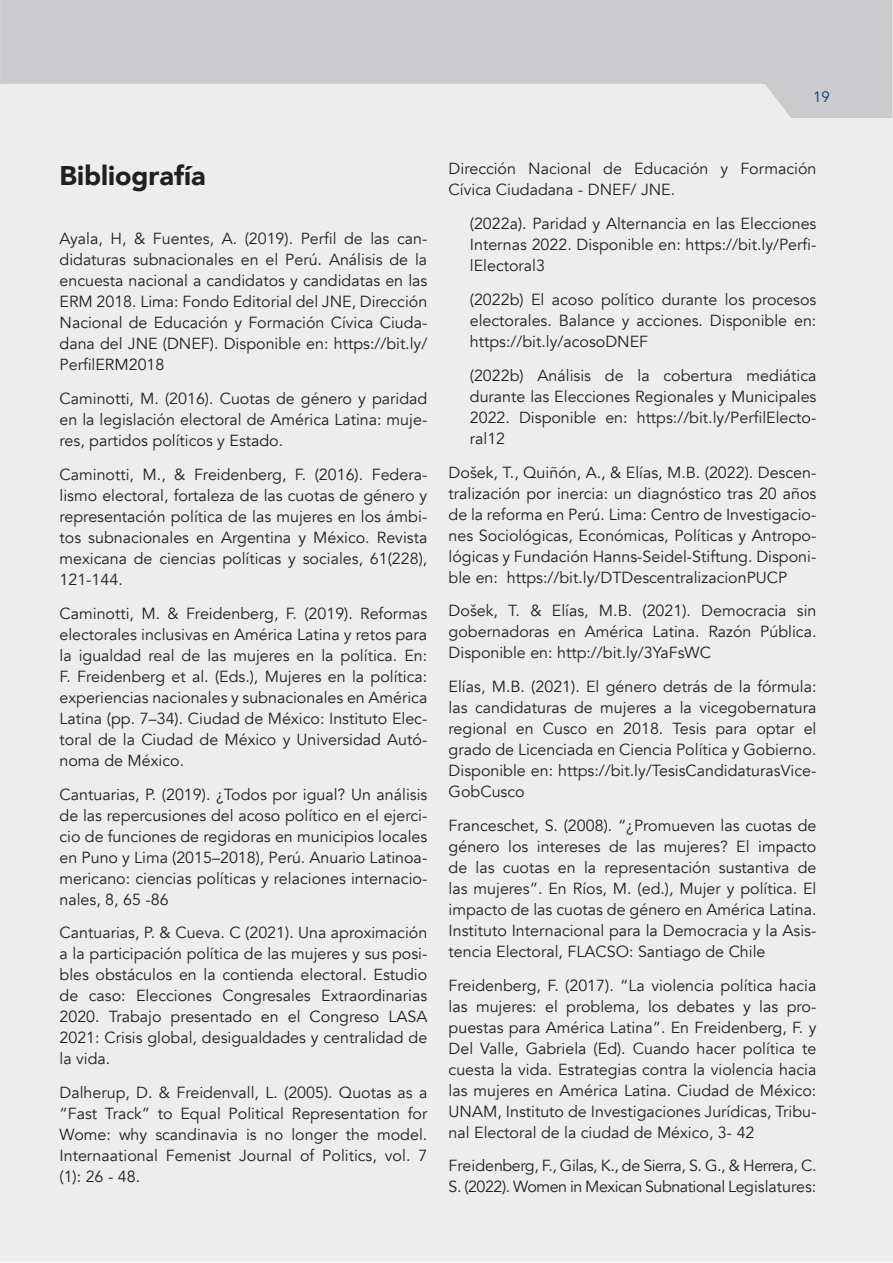
<style>
.page{position:relative;width:893px;height:1263px;background:#fff}
.page>*{position:absolute;margin:0;border:0;box-sizing:border-box;transform-origin:0 0}
.Titulo{font:900 27px "Avenir";color:#231f20}
.Cuerpo_de_texto{font:16.05px/21px "Avenir";color:#231f20;text-align:justify}
.Cuerpo_de_texto-2{font:16.05px/21px "Avenir";letter-spacing:-.03em;color:#231f20}
.t1{font:15px "Avenir";color:#013874}
</style>
<div class="page">
<div style="left:1px;top:1px;width:892px;height:1261px;background:#ededee"></div>
<svg style="left:0;top:0;width:892px;height:118px;fill:#cbcbce"></svg>
<p class="t1" style="left:813px;top:88px;width:18px">19</p>
<p class="Titulo" style="left:60px;top:153px;width:148px">Bibliografía</p>
<p class="Cuerpo_de_texto" style="left:60px;top:229px;width:369px">Ayala, H, &amp; Fuentes, A. (2019). Perfil de las can&shy;didaturas subnacionales en el Perú. Análisis de la encuesta nacional a candidatos y candidatas en las ERM 2018. Lima: Fondo Editorial del JNE, Dirección Nacional de Educación y Formación Cívica Ciuda&shy;dana del JNE (DNEF). Disponible en: https://bit.ly/ PerfilERM2018</p>
<p class="Cuerpo_de_texto" style="left:60px;top:388px;width:369px">Caminotti, M. (2016). Cuotas de género y paridad en la legislación electoral de América Latina: muje&shy;res, partidos políticos y Estado.</p>
<p class="Cuerpo_de_texto" style="left:60px;top:464px;width:369px">Caminotti, M., &amp; Freidenberg, F. (2016). Federa&shy;lismo electoral, fortaleza de las cuotas de género y representación política de las mujeres en los ámbi&shy;tos subnacionales en Argentina y México. Revista mexicana de ciencias políticas y sociales, 61(228), 121-144.</p>
<p class="Cuerpo_de_texto" style="left:60px;top:603px;width:369px">Caminotti, M. &amp; Freidenberg, F. (2019). Reformas electorales inclusivas en América Latina y retos para la igualdad real de las mujeres en la política. En:<br>F. Freidenberg et al. (Eds.), Mujeres en la política: experiencias nacionales y subnacionales en América Latina (pp. 7–34). Ciudad de México: Instituto Elec&shy;toral de la Ciudad de México y Universidad Autó&shy;noma de México.</p>
<p class="Cuerpo_de_texto" style="left:60px;top:784px;width:369px">Cantuarias, P. (2019). ¿Todos por igual? Un análisis de las repercusiones del acoso político en el ejerci&shy;cio de funciones de regidoras en municipios locales en Puno y Lima (2015–2018), Perú. Anuario Latinoa&shy;mericano: ciencias políticas y relaciones internacio&shy;nales, 8, 65 -86</p>
<p class="Cuerpo_de_texto" style="left:60px;top:922px;width:369px">Cantuarias, P. &amp; Cueva. C (2021). Una aproximación a la participación política de las mujeres y sus posi&shy;bles obstáculos en la contienda electoral. Estudio de caso: Elecciones Congresales Extraordinarias 2020. Trabajo presentado en el Congreso LASA 2021: Crisis global, desigualdades y centralidad de la vida.</p>
<p class="Cuerpo_de_texto" style="left:60px;top:1082px;width:369px">Dalherup, D. &amp; Freidenvall, L. (2005). Quotas as a “Fast Track” to Equal Political Representation for Wome: why scandinavia is no longer the model.<br>Internaational Femenist Journal of Politics, vol. 7 (1): 26 - 48.</p>
<p class="Cuerpo_de_texto" style="left:449px;top:159px;width:369px">Dirección Nacional de Educación y Formación<br>Cívica Ciudadana - DNEF/ JNE.</p>
<p class="Cuerpo_de_texto" style="left:470px;top:213px;width:348px">(2022a). Paridad y Alternancia en las Elecciones Internas 2022. Disponible en: https://bit.ly/Perfi&shy;lElectoral3</p>
<p class="Cuerpo_de_texto" style="left:470px;top:289px;width:348px">(2022b) El acoso político durante los procesos electorales. Balance y acciones. Disponible en: https://bit.ly/acosoDNEF</p>
<p class="Cuerpo_de_texto" style="left:470px;top:365px;width:348px">(2022b) Análisis de la cobertura mediática durante las Elecciones Regionales y Municipales 2022. Disponible en: https://bit.ly/PerfilElecto&shy;ral12</p>
<p class="Cuerpo_de_texto" style="left:449px;top:462px;width:369px">Došek, T., Quiñón, A., &amp; Elías, M.B. (2022). Descen&shy;tralización por inercia: un diagnóstico tras 20 años de la reforma en Perú. Lima: Centro de Investigacio&shy;nes Sociológicas, Económicas, Políticas y Antropo&shy;lógicas y Fundación Hanns-Seidel-Stiftung. Disponi&shy;ble en: https://bit.ly/DTDescentralizacionPUCP</p>
<p class="Cuerpo_de_texto" style="left:449px;top:600px;width:369px">Došek, T. &amp; Elías, M.B. (2021). Democracia sin gobernadoras en América Latina. Razón Pública.<br>Disponible en: http://bit.ly/3YaFsWC</p>
<p class="Cuerpo_de_texto" style="left:449px;top:676px;width:369px">Elías, M.B. (2021). El género detrás de la fórmula: las candidaturas de mujeres a la vicegobernatura regional en Cusco en 2018. Tesis para optar el grado de Licenciada en Ciencia Política y Gobierno.<br>Disponible en: https://bit.ly/TesisCandidaturasVice-GobCusco</p>
<p class="Cuerpo_de_texto" style="left:449px;top:815px;width:369px">Franceschet, S. (2008). “¿Promueven las cuotas de género los intereses de las mujeres? El impacto de las cuotas en la representación sustantiva de las mujeres”. En Ríos, M. (ed.), Mujer y política. El impacto de las cuotas de género en América Latina.<br>Instituto Internacional para la Democracia y la Asis&shy;tencia Electoral, FLACSO: Santiago de Chile</p>
<p class="Cuerpo_de_texto" style="left:449px;top:975px;width:369px">Freidenberg, F. (2017). “La violencia política hacia las mujeres: el problema, los debates y las pro&shy;puestas para América Latina”. En Freidenberg, F. y Del Valle, Gabriela (Ed). Cuando hacer política te cuesta la vida. Estrategias contra la violencia hacia las mujeres en América Latina. Ciudad de México:<br>UNAM, Instituto de Investigaciones Jurídicas, Tribu&shy;nal Electoral de la ciudad de México, 3- 42</p>
<p class="Cuerpo_de_texto-2" style="left:449px;top:1156px;width:369px">Freidenberg, F., Gilas, K., de Sierra, S. G., &amp; Herrera, C.<br>S. (2022). Women in Mexican Subnational Legislatures:</p>
</div>
